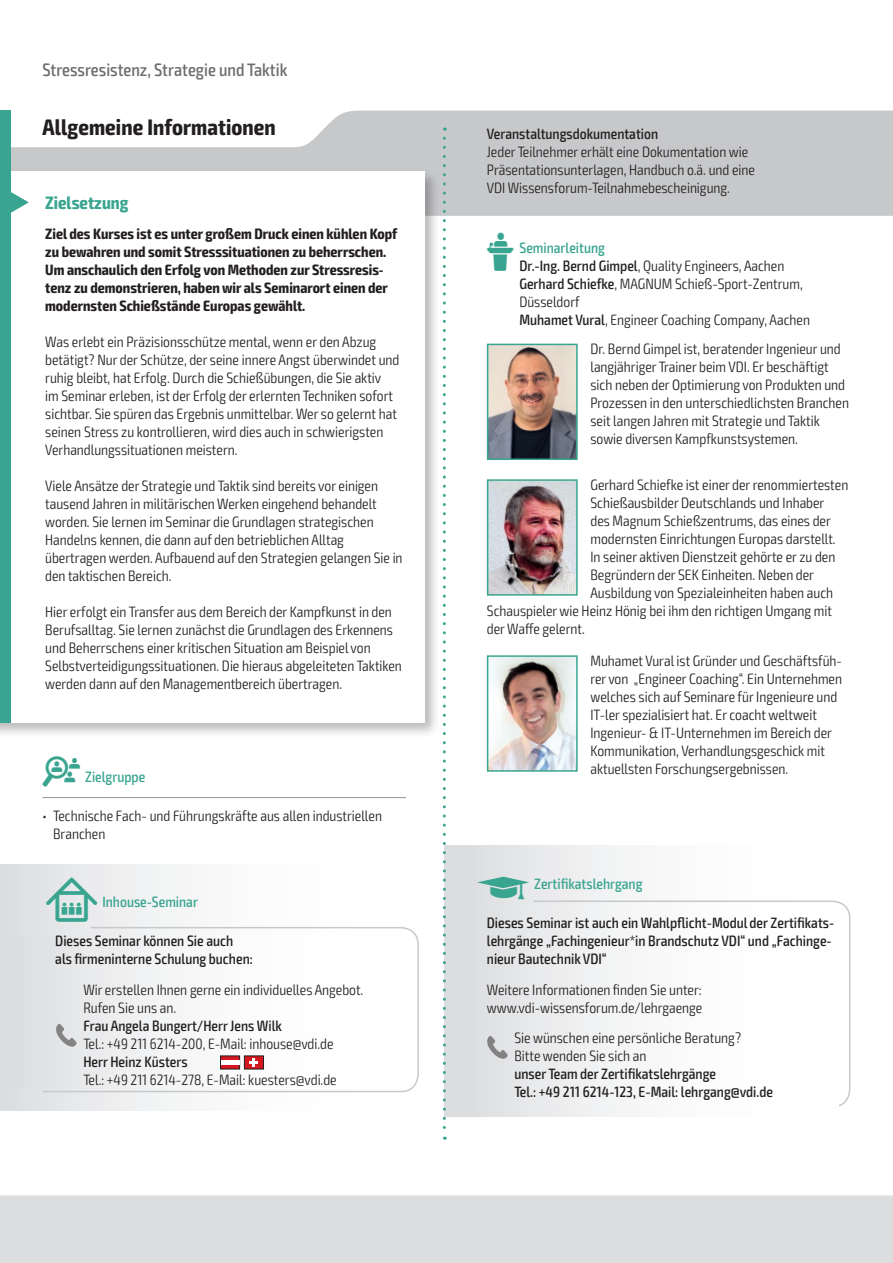
<style>
.page{position:relative;width:893px;height:1263px;background:#fff}
.page>*{position:absolute;margin:0;border:0;box-sizing:border-box;transform-origin:0 0}
.t1{font:700 condensed 22.5px "Exo 2";letter-spacing:.005em;color:#231f20}
.t2{font:500 condensed 18px "Exo 2";color:#6c6d70}
.t3{font:700 condensed 18px "Exo 2";color:#39a590}
.t4{font:300 condensed 15px/18px "Exo 2";color:#231f20}
.t5{font:500 condensed 15px/18px "Exo 2";color:#231f20}
.t6{font:700 condensed 15px/18px "Exo 2";color:#231f20}
.t7{font:500 condensed 15px "Exo 2";color:#39a590}
.s1{font-family:"VDI Iconset S4 A Regular";font-weight:400;font-stretch:normal;color:#39a590}
.s2{font-weight:500;color:#39a590}
.s3{font-weight:500}
.s4{font-family:"VDI Iconset S4 A Regular";font-weight:400;font-stretch:normal}
.s5{font-family:"VDI Iconset S4 A Regular";font-weight:400;font-stretch:normal;font-size:15.45px}
</style>
<div class="page">
<div style="left:0;top:1195px;width:893px;height:68px;background:#dcdddf"></div>
<svg style="left:11px;top:111px;width:881px;height:105px;fill:#c7c8ca"></svg>
<hr style="left:892px;top:111px;width:1px;height:105px;background:#39a590">
<div style="left:0;top:111px;width:11px;height:63px;background:#39a590"></div>
<div style="left:0;top:168px;width:440px;height:570px;background:#231f20;opacity:.3"></div>
<div style="left:0;top:171px;width:424px;height:552px;background:#fff"></div>
<div style="left:0;top:171px;width:11px;height:552px;background:#39a590"></div>
<svg style="left:11px;top:192px;width:18px;height:21px"></svg>
<hr style="left:43px;top:797px;width:363px;height:1px;background:#939598">
<img style="left:490px;top:347px;width:85px;height:110px">
<div style="left:487px;top:344px;width:91px;height:116px;border:2px solid #39a590"></div>
<img style="left:490px;top:482px;width:85px;height:111px">
<div style="left:487px;top:479px;width:91px;height:117px;border:2px solid #39a590"></div>
<img style="left:490px;top:658px;width:85px;height:111px">
<div style="left:487px;top:655px;width:91px;height:117px;border:2px solid #39a590"></div>
<div style="left:444px;top:846px;width:406px;height:270px;background:linear-gradient(to right,#dfe0e2,#fff)"></div>
<svg style="left:486px;top:900px;width:365px;height:208px"></svg>
<div style="left:444px;top:905px;width:394px;height:202px;background:linear-gradient(to right,#dfe0e2,#fff)"></div>
<svg style="left:487px;top:1036px;width:21px;height:23px"></svg>
<div style="left:0;top:864px;width:419px;height:247px;background:linear-gradient(to right,#e2e3e5,#fff)"></div>
<svg style="left:42px;top:926px;width:377px;height:167px"></svg>
<div style="left:13px;top:936px;width:382px;height:152px;background:linear-gradient(to right,#e3e3e5,#fff)"></div>
<svg style="left:220px;top:1055px;width:44px;height:14px"></svg>
<hr style="left:221px;top:1060px;width:18px;height:4px;background:#fff">
<svg style="left:56px;top:1024px;width:21px;height:23px"></svg>
<svg style="left:443px;top:138px;width:3px;height:1002px"></svg>
<p class="t2" style="left:43px;top:59px;width:246px">Stressresistenz, Strategie und Taktik</p>
<h1 class="t1" style="left:43px;top:113px;width:235px">Allgemeine Informationen</h1>
<p class="t5" style="left:487px;top:125px;width:173px">Veranstaltungsdokumentation</p>
<p class="t4" style="left:487px;top:143px;width:270px">Jeder Teilnehmer erhält eine Dokumentation wie<br>Präsentationsunterlagen, Handbuch o.ä. und eine<br>VDI Wissensforum-Teilnahmebescheinigung.</p>
<p class="t6" style="left:45px;top:225px;width:353px">Ziel des Kurses ist es unter großem Druck einen kühlen Kopf zu bewahren und somit Stresssituationen zu beherrschen.<br>Um anschaulich den Erfolg von Methoden zur Stressresis&shy;tenz zu demonstrieren, haben wir als Seminarort einen der modernsten Schießstände Europas gewählt.</p>
<p class="t4" style="left:45px;top:333px;width:356px">Was erlebt ein Präzisionsschütze mental, wenn er den Abzug betätigt? Nur der Schütze, der seine innere Angst überwindet und ruhig bleibt, hat Erfolg. Durch die Schießübungen, die Sie aktiv<br>im Seminar erleben, ist der Erfolg der erlernten Techniken sofort sichtbar. Sie spüren das Ergebnis unmittelbar. Wer so gelernt hat seinen Stress zu kontrollieren, wird dies auch in schwierigsten Verhandlungssituationen meistern.</p>
<p class="t4" style="left:45px;top:477px;width:359px">Viele Ansätze der Strategie und Taktik sind bereits vor einigen tausend Jahren in militärischen Werken eingehend behandelt worden. Sie lernen im Seminar die Grundlagen strategischen Handelns kennen, die dann auf den betrieblichen Alltag übertragen werden. Aufbauend auf den Strategien gelangen Sie in den taktischen Bereich.</p>
<p class="t4" style="left:45px;top:603px;width:358px">Hier erfolgt ein Transfer aus dem Bereich der Kampfkunst in den Berufsalltag. Sie lernen zunächst die Grundlagen des Erkennens und Beherrschens einer kritischen Situation am Beispiel von Selbstverteidigungssituationen. Die hieraus abgeleiteten Taktiken werden dann auf den Managementbereich übertragen.</p>
<p class="t3" style="left:45px;top:192px;width:85px">Zielsetzung</p>
<p class="t4" style="left:519px;top:239px;width:292px;text-indent:-33px"><span class="s1">L</span> <span class="s2">Seminarleitung<br></span><span class="s3">Dr.-Ing. Bernd Gimpel</span>, Quality Engineers, Aachen <span class="s3">Gerhard Schiefke</span>, MAGNUM Schieß-Sport-Zentrum, Düsseldorf<br><span class="s3">Muhamet Vural</span>, Engineer Coaching Company, Aachen</p>
<p class="t4" style="left:590px;top:340px;width:260px">Dr. Bernd Gimpel ist, beratender Ingenieur und langjähriger Trainer beim VDI. Er beschäftigt sich neben der Optimierung von Produkten und Prozessen in den unterschiedlichsten Branchen seit langen Jahren mit Strategie und Taktik sowie diversen Kampfkunstsystemen.</p>
<p class="t4" style="left:590px;top:476px;width:259px">Gerhard Schiefke ist einer der renommiertesten</p>
<p class="t4" style="left:590px;top:494px;width:235px">Schießausbilder Deutschlands und Inhaber</p>
<p class="t4" style="left:590px;top:512px;width:242px">des Magnum Schießzentrums, das eines der</p>
<p class="t4" style="left:590px;top:530px;width:247px">modernsten Einrichtungen Europas darstellt.</p>
<p class="t4" style="left:590px;top:548px;width:246px">In seiner aktiven Dienstzeit gehörte er zu den</p>
<p class="t4" style="left:590px;top:566px;width:225px">Begründern der SEK Einheiten. Neben der</p>
<p class="t4" style="left:590px;top:584px;width:244px">Ausbildung von Spezialeinheiten haben auch</p>
<p class="t4" style="left:487px;top:602px;width:347px">Schauspieler wie Heinz Hönig bei ihm den richtigen Umgang mit</p>
<p class="t4" style="left:487px;top:620px;width:100px">der Waffe gelernt.</p>
<p class="t4" style="left:590px;top:652px;width:253px">Muhamet Vural ist Gründer und Geschäftsfüh&shy;rer von „Engineer Coaching“. Ein Unternehmen welches sich auf Seminare für Ingenieure und IT-ler spezialisiert hat. Er coacht weltweit Ingenieur- &amp; IT-Unternehmen im Bereich der Kommunikation, Verhandlungsgeschick mit aktuellsten Forschungsergebnissen.</p>
<p class="t7" style="left:43px;top:768px;width:104px"><span class="s4">Z</span> Zielgruppe</p>
<p class="t4" style="left:53px;top:807px;width:330px;text-indent:-11px">• Technische Fach- und Führungskräfte aus allen industriellen<br>Branchen</p>
<p class="t7" style="left:46px;top:893px;width:153px"><span class="s5">I</span> Inhouse-Seminar</p>
<p class="t5" style="left:55px;top:932px;width:199px">Dieses Seminar können Sie auch als firmeninterne Schulung buchen:</p>
<p class="t4" style="left:83px;top:981px;width:282px">Wir erstellen Ihnen gerne ein individuelles Angebot.<br>Rufen Sie uns an.</p>
<p class="t5" style="left:83px;top:1017px;width:200px">Frau Angela Bungert/Herr Jens Wilk</p>
<p class="t4" style="left:83px;top:1035px;width:252px">Tel.: +49 211 6214-200, E-Mail: inhouse@vdi.de</p>
<p class="t5" style="left:83px;top:1053px;width:106px">Herr Heinz Küsters</p>
<p class="t4" style="left:83px;top:1071px;width:255px">Tel.: +49 211 6214-278, E-Mail: kuesters@vdi.de</p>
<p class="t7" style="left:478px;top:874px;width:166px"><span class="s4">z</span> Zertifikatslehrgang</p>
<p class="t5" style="left:487px;top:914px;width:349px">Dieses Seminar ist auch ein Wahlpflicht-Modul der Zertifikats&shy;lehrgänge „Fachingenieur*in Brandschutz VDI“ und „Fachinge&shy;nieur Bautechnik VDI“</p>
<p class="t4" style="left:487px;top:981px;width:217px">Weitere Informationen finden Sie unter: www.vdi-wissensforum.de/lehrgaenge</p>
<p class="t4" style="left:514px;top:1029px;width:228px">Sie wünschen eine persönliche Beratung?<br>Bitte wenden Sie sich an</p>
<p class="t5" style="left:514px;top:1065px;width:260px">unser Team der Zertifikatslehrgänge<br>Tel.: +49 211 6214-123, E-Mail: lehrgang@vdi.de</p>
</div>
